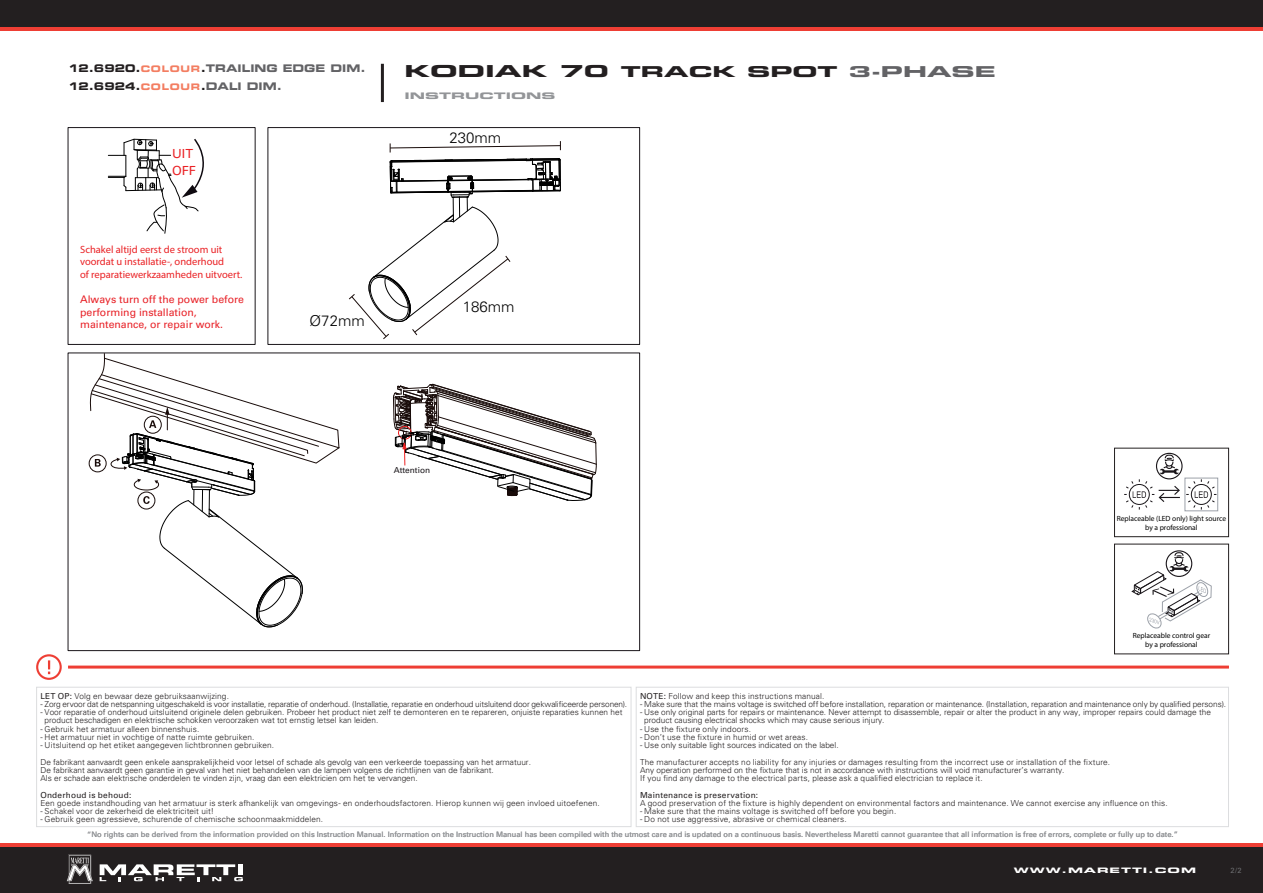
<style>
.page{position:relative;width:1263px;height:893px;background:#fff}
.page>*{position:absolute;margin:0;border:0;box-sizing:border-box;transform-origin:0 0}
.t1{font:15px "Eurostile Bold Extended Two";color:#231f20;scale:1.5 1}
.t2{font:300 15px "Univers";color:#000}
.t3{font:12.45px/17.4px "Univers";color:#ea2125}
.t4{font:10.5px/12.6px "Myriad Pro";color:#ea2125}
.t5{font:10.5px/12.6px "Univers";color:#e82127}
.t6{font:10.5px/18px "Eurostile Bold Extended Two";color:#636366}
.t7{font:9px "Eurostile Bold Extended Two";color:#939598;scale:1.5 1}
.t8{font:300 8.25px/8.2px "Univers";color:#231f20}
.t9{font:300 8.25px "Univers";letter-spacing:.02em;color:#231f20}
.t10{font:8.25px "Univers";letter-spacing:.025em;color:#231f20}
.t11{font:8.25px "Univers";color:#1a161a}
.t12{font:7.5px "Univers";color:#939598}
.t13{font:7.5px/9px "Myriad Pro";color:#000;text-align:center}
.t14{font:7.5px "Eurostile Bold Extended Two";letter-spacing:.08em;color:#fff;scale:1.5 1}
.t15{font:7.5px "Univers";color:#6c6d70}
.s1{color:#231f20}
.s2{font-size:9px;color:#f37e62}
.s3{font-size:16.5px}
.s4{color:#636366}
.s5{font-weight:400}
.s6{font-family:"Univers LT"}
</style>
<div class="page">
<div style="left:0;top:0;width:1263px;height:28px;background:#231f20"></div>
<div style="left:0;top:846px;width:1263px;height:47px;background:#231f20"></div>
<hr style="left:0;top:28px;width:1263px;height:3px;background:#ee3e34">
<hr style="left:0;top:843px;width:1263px;height:3px;background:#ee3e34">
<svg style="left:100px;top:864px;width:143px;height:17px"></svg>
<svg style="left:67px;top:855px;width:26px;height:29px"></svg>
<div style="left:267px;top:127px;width:373px;height:218px;border:1px solid #1a161a"></div>
<div style="left:68px;top:127px;width:187px;height:218px;border:1px solid #1a161a"></div>
<svg style="left:108px;top:138px;width:96px;height:96px"></svg>
<svg style="left:393px;top:383px;width:204px;height:118px"></svg>
<svg style="left:349px;top:158px;width:212px;height:182px"></svg>
<svg style="left:389px;top:141px;width:172px;height:11px"></svg>
<div style="left:89px;top:454px;width:18px;height:18px;border:1px solid #180b09;border-radius:50%"></div>
<svg style="left:90px;top:353px;width:250px;height:275px"></svg>
<hr style="left:381px;top:64px;width:3px;height:38px;background:#231f20">
<div style="left:1156px;top:453px;width:26px;height:26px;border:1px solid #1a161a;border-radius:50%"></div>
<div style="left:1184px;top:478px;width:34px;height:33px;border:1px solid #9ca1a9"></div>
<svg style="left:1124px;top:454px;width:93px;height:56px"></svg>
<div style="left:1114px;top:448px;width:115px;height:89px;border:1px solid #231f20"></div>
<div style="left:1166px;top:550px;width:26px;height:27px;border:1px solid #1a161a;border-radius:50%"></div>
<svg style="left:1131px;top:552px;width:81px;height:77px"></svg>
<div style="left:1114px;top:544px;width:115px;height:110px;border:1px solid #231f20"></div>
<div style="left:36px;top:687px;width:595px;height:140px;border:1px solid #dcdddf"></div>
<div style="left:636px;top:687px;width:593px;height:140px;border:1px solid #dcdddf"></div>
<hr style="left:68px;top:666px;width:1161px;height:3px;background:#ee3e34">
<div style="left:36px;top:654px;width:26px;height:26px;border:2px solid #ee3e34;border-radius:50%"></div>
<svg style="left:48px;top:660px;width:2px;height:14px"></svg>
<p class="t6" style="left:68px;top:59px;width:299px"><span class="s1">12.6920.</span><span class="s2">COLOUR</span><span class="s1">.</span>TRAILING EDGE DIM.<br><span class="s1">12.6924.</span><span class="s2">COLOUR</span><span class="s1">.</span>DALI DIM.</p>
<h2 class="t3" style="left:172px;top:145px;width:25px">UIT<br>OFF</h2>
<p class="t4" style="left:80px;top:243px;width:164px">Schakel altijd eerst de stroom uit voordat u installatie-, onderhoud<br>of reparatiewerkzaamheden uitvoert.</p>
<p class="t5" style="left:80px;top:293px;width:165px">Always turn off the power before performing installation, maintenance, or repair work.</p>
<h1 class="t2" style="left:310px;top:311px;width:57px">Ø72mm</h1>
<h1 class="t1" style="left:404px;top:61px;width:396px"><span class="s3">KODIAK 70</span> TRACK SPOT <span class="s4">3-PHASE</span></h1>
<p class="t7" style="left:404px;top:90px;width:102px">INSTRUCTIONS</p>
<h1 class="t2" style="left:449px;top:129px;width:53px">230mm</h1>
<h1 class="t2" style="left:463px;top:298px;width:53px">186mm</h1>
<p class="t11" style="left:394px;top:465px;width:38px">Attention</p>
<p class="t13" style="left:1117px;top:514px;width:111px">Replaceable (LED only) light source by a professional</p>
<p class="t13" style="left:1133px;top:631px;width:79px">Replaceable control gear by a professional</p>
<p class="t8" style="left:40px;top:692px;width:190px"><span class="s5">LET OP:</span> Volg en bewaar deze gebruiksaanwijzing.</p>
<p class="t8" style="left:40px;top:700px;width:588px"><span class="s6">-</span> Zorg ervoor dat de netspanning uitgeschakeld is voor installatie, reparatie of onderhoud. (Installatie, reparatie en onderhoud uitsluitend door gekwalificeerde personen).</p>
<p class="t8" style="left:45px;top:708px;width:579px;text-indent:-4px"><span class="s6">-</span> Voor reparatie of onderhoud uitsluitend originele delen gebruiken. Probeer het product niet zelf te demonteren en te repareren, onjuiste reparaties kunnen het product beschadigen en elektrische schokken veroorzaken wat tot ernstig letsel kan leiden.</p>
<p class="t8" style="left:40px;top:725px;width:160px"><span class="s6">-</span> Gebruik het armatuur alleen binnenshuis.</p>
<p class="t8" style="left:40px;top:733px;width:216px"><span class="s6">-</span> Het armatuur niet in vochtige of natte ruimte gebruiken.</p>
<p class="t8" style="left:40px;top:737px;width:492px;line-height:16.5px"><span class="s6">-</span> Uitsluitend op het etiket aangegeven lichtbronnen gebruiken.<br>De fabrikant aanvaardt geen enkele aansprakelijkheid voor letsel of schade als gevolg van een verkeerde toepassing van het armatuur.</p>
<p class="t8" style="left:40px;top:766px;width:455px">De fabrikant aanvaardt geen garantie in geval van het niet behandelen van de lampen volgens de richtlijnen van de fabrikant.<br>Als er schade aan elektrische onderdelen te vinden zijn, vraag dan een elektricien om het te vervangen.</p>
<p class="t10" style="left:40px;top:790px;width:92px">Onderhoud is behoud:</p>
<p class="t8" style="left:40px;top:799px;width:561px">Een goede instandhouding van het armatuur is sterk afhankelijk van omgevings- en onderhoudsfactoren. Hierop kunnen wij geen invloed uitoefenen.</p>
<p class="t9" style="left:40px;top:806px;width:175px"><span class="s6">-</span> Schakel voor de zekerheid de elektriciteit uit!</p>
<p class="t9" style="left:40px;top:814px;width:284px"><span class="s6">-</span> Gebruik geen agressieve, schurende of chemische schoonmaakmiddelen.</p>
<p class="t9" style="left:640px;top:691px;width:186px"><span class="s5">NOTE:</span> Follow and keep this instructions manual.</p>
<p class="t8" style="left:640px;top:700px;width:587px"><span class="s6">-</span> Make sure that the mains voltage is switched off before installation, reparation or maintenance. (Installation, reparation and maintenance only by qualified persons).</p>
<p class="t8" style="left:644px;top:708px;width:568px;text-indent:-4px"><span class="s6">-</span> Use only original parts for repairs or maintenance. Never attempt to disassemble, repair or alter the product in any way, improper repairs could damage the product causing electrical shocks which may cause serious injury.</p>
<p class="t9" style="left:640px;top:724px;width:113px"><span class="s6">-</span> Use the fixture only indoors.</p>
<p class="t8" style="left:640px;top:733px;width:169px"><span class="s6">-</span> Don’t use the fixture in humid or wet areas.</p>
<p class="t8" style="left:640px;top:737px;width:472px;line-height:16.5px"><span class="s6">-</span> Use only suitable light sources indicated on the label.<br>The manufacturer accepts no liability for any injuries or damages resulting from the incorrect use or installation of the fixture.</p>
<p class="t8" style="left:640px;top:766px;width:426px">Any operation performed on the fixture that is not in accordance with instructions will void manufacturer’s warranty.<br>If you find any damage to the electrical parts, please ask a qualified electrician to replace it.</p>
<p class="t10" style="left:640px;top:790px;width:120px">Maintenance is preservation:</p>
<p class="t9" style="left:640px;top:798px;width:529px">A good preservation of the fixture is highly dependent on environmental factors and maintenance. We cannot exercise any influence on this.</p>
<p class="t8" style="left:640px;top:807px;width:258px"><span class="s6">-</span> Make sure that the mains voltage is switched off before you begin.</p>
<p class="t9" style="left:640px;top:814px;width:208px"><span class="s6">-</span> Do not use aggressive, abrasive or chemical cleaners.</p>
<p class="t12" style="left:87px;top:830px;width:1092px">“No rights can be derived from the information provided on this Instruction Manual. Information on the Instruction Manual has been compiled with the utmost care and is updated on a continuous basis. Nevertheless Maretti cannot guarantee that all information is free of errors, complete or fully up to date.”</p>
<p class="t14" style="left:1014px;top:865px;width:123px">WWW.MARETTI.COM</p>
<p class="t15" style="left:1230px;top:866px;width:13px">2/2</p>
</div>
